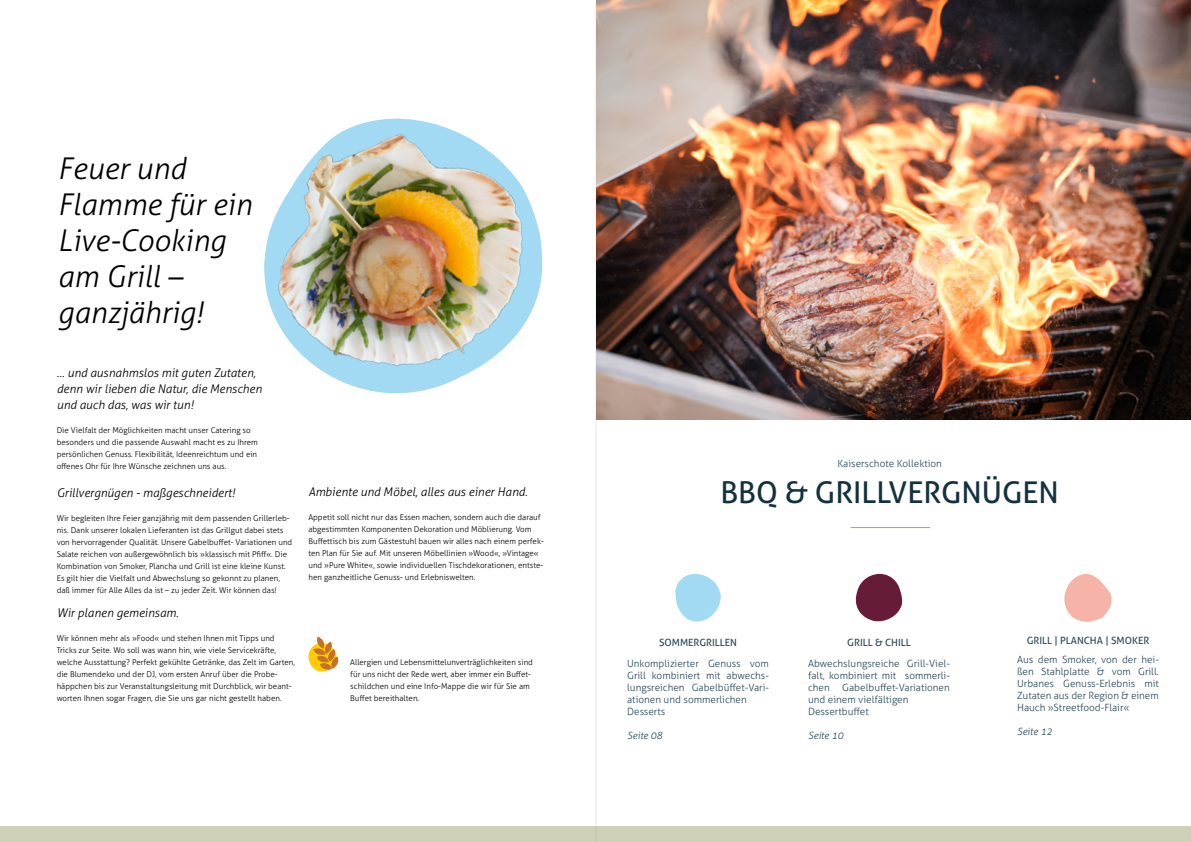
<style>
.page{position:relative;width:1191px;height:842px;background:#fff}
.page>*{position:absolute;margin:0;border:0;box-sizing:border-box;transform-origin:0 0}
.t1{font:italic 300 30px/36px "Aller";color:#000}
.t2{font:30px "Aller";color:#14313e}
.t3{font:italic 300 12px/16px "Aller";color:#000}
.t4{font:300 10px/12px "Aller";color:#274856}
.t5{font:10px "Aller";color:#274856}
.t6{font:italic 300 10px "Aller";color:#274856}
.t7{font:300 8px/12px "Aller";color:#000}
</style>
<div class="page">
<svg style="left:855px;top:574px;width:47px;height:48px"></svg>
<hr style="left:850px;top:527px;width:80px;height:1px;background:#97bf0d">
<div style="left:0;top:826px;width:1191px;height:16px;background:#d0d0b9"></div>
<svg style="left:675px;top:574px;width:46px;height:48px"></svg>
<svg style="left:308px;top:637px;width:30px;height:34px"></svg>
<img style="left:264px;top:118px;width:279px;height:276px">
<svg style="left:1064px;top:574px;width:48px;height:48px"></svg>
<hr style="left:595px;top:0;width:1px;height:842px;background:#9c9e9f">
<img style="left:596px;top:0;width:595px;height:420px">
<h1 class="t1" style="left:58px;top:151px;width:196px">Feuer und<br>Flamme für ein<br>Live-Cooking am Grill – ganzjährig!</h1>
<h2 class="t3" style="left:57px;top:365px;width:207px">… und ausnahmslos mit guten Zutaten, denn wir lieben die Natur, die Menschen und auch das, was wir tun!</h2>
<p class="t7" style="left:57px;top:425px;width:203px">Die Vielfalt der Möglichkeiten macht unser Catering so besonders und die passende Auswahl macht es zu Ihrem persönlichen Genuss. Flexibilität, Ideenreichtum und ein offenes Ohr für Ihre Wünsche zeichnen uns aus.</p>
<p class="t4" style="left:837px;top:458px;width:106px">Kaiserschote Kollektion</p>
<h2 class="t3" style="left:57px;top:484px;width:180px">Grillvergnügen - maßgeschneidert!</h2>
<h1 class="t2" style="left:720px;top:474px;width:340px">BBQ &amp; GRILLVERGNÜGEN</h1>
<p class="t7" style="left:57px;top:512px;width:237px">Wir begleiten Ihre Feier ganzjährig mit dem passenden Grillerleb&shy;nis. Dank unserer lokalen Lieferanten ist das Grillgut dabei stets von hervorragender Qualität. Unsere Gabelbuffet- Variationen und Salate reichen von außergewöhnlich bis »klassisch mit Pfiff«. Die Kombination von Smoker, Plancha und Grill ist eine kleine Kunst.<br>Es gilt hier die Vielfalt und Abwechslung so gekonnt zu planen, daß immer für Alle Alles da ist – zu jeder Zeit. Wir können das!</p>
<h2 class="t3" style="left:57px;top:604px;width:123px">Wir planen gemeinsam.</h2>
<p class="t7" style="left:57px;top:632px;width:240px">Wir können mehr als »Food« und stehen Ihnen mit Tipps und Tricks zur Seite. Wo soll was wann hin, wie viele Servicekräfte, welche Ausstattung? Perfekt gekühlte Getränke, das Zelt im Garten, die Blumendeko und der DJ, vom ersten Anruf über die Probe&shy;häppchen bis zur Veranstaltungsleitung mit Durchblick, wir beant&shy;worten Ihnen sogar Fragen, die Sie uns gar nicht gestellt haben.</p>
<h2 class="t3" style="left:308px;top:484px;width:220px">Ambiente und Möbel, alles aus einer Hand.</h2>
<p class="t7" style="left:308px;top:511px;width:237px">Appetit soll nicht nur das Essen machen, sondern auch die darauf abgestimmten Komponenten Dekoration und Möblierung. Vom Buffettisch bis zum Gästestuhl bauen wir alles nach einem perfek&shy;ten Plan für Sie auf. Mit unseren Möbellinien »Wood«, »Vintage« und »Pure White«, sowie individuellen Tischdekorationen, entste&shy;hen ganzheitliche Genuss- und Erlebniswelten.</p>
<p class="t5" style="left:659px;top:637px;width:79px">SOMMERGRILLEN</p>
<p class="t5" style="left:847px;top:637px;width:65px">GRILL &amp; CHILL</p>
<p class="t5" style="left:1026px;top:634px;width:124px">GRILL | PLANCHA | SMOKER</p>
<p class="t4" style="left:1017px;top:654px;width:143px;text-align:justify">Aus dem Smoker, von der hei&shy;ßen Stahlplatte &amp; vom Grill.<br>Urbanes Genuss-Erlebnis mit Zutaten aus der Region &amp; einem Hauch »Streetfood-Flair«</p>
<p class="t6" style="left:1017px;top:726px;width:37px">Seite 12</p>
<p class="t7" style="left:350px;top:656px;width:184px">Allergien und Lebensmittelunverträglichkeiten sind für uns nicht der Rede wert, aber immer ein Buffet&shy;schildchen und eine Info-Mappe die wir für Sie am Buffet bereithalten.</p>
<p class="t4" style="left:808px;top:657px;width:143px">Abwechslungsreiche Grill-Viel&shy;falt, kombiniert mit sommerli&shy;chen Gabelbuffet-Variationen und einem vielfältigen<br>Dessertbuffet</p>
<p class="t6" style="left:808px;top:729px;width:37px">Seite 10</p>
<p class="t4" style="left:627px;top:657px;width:143px">Unkomplizierter Genuss vom<br>Grill kombiniert mit abwechs&shy;lungsreichen Gabelbüffet-Vari&shy;ationen und sommerlichen<br>Desserts</p>
<p class="t6" style="left:627px;top:729px;width:37px">Seite 08</p>
</div>
